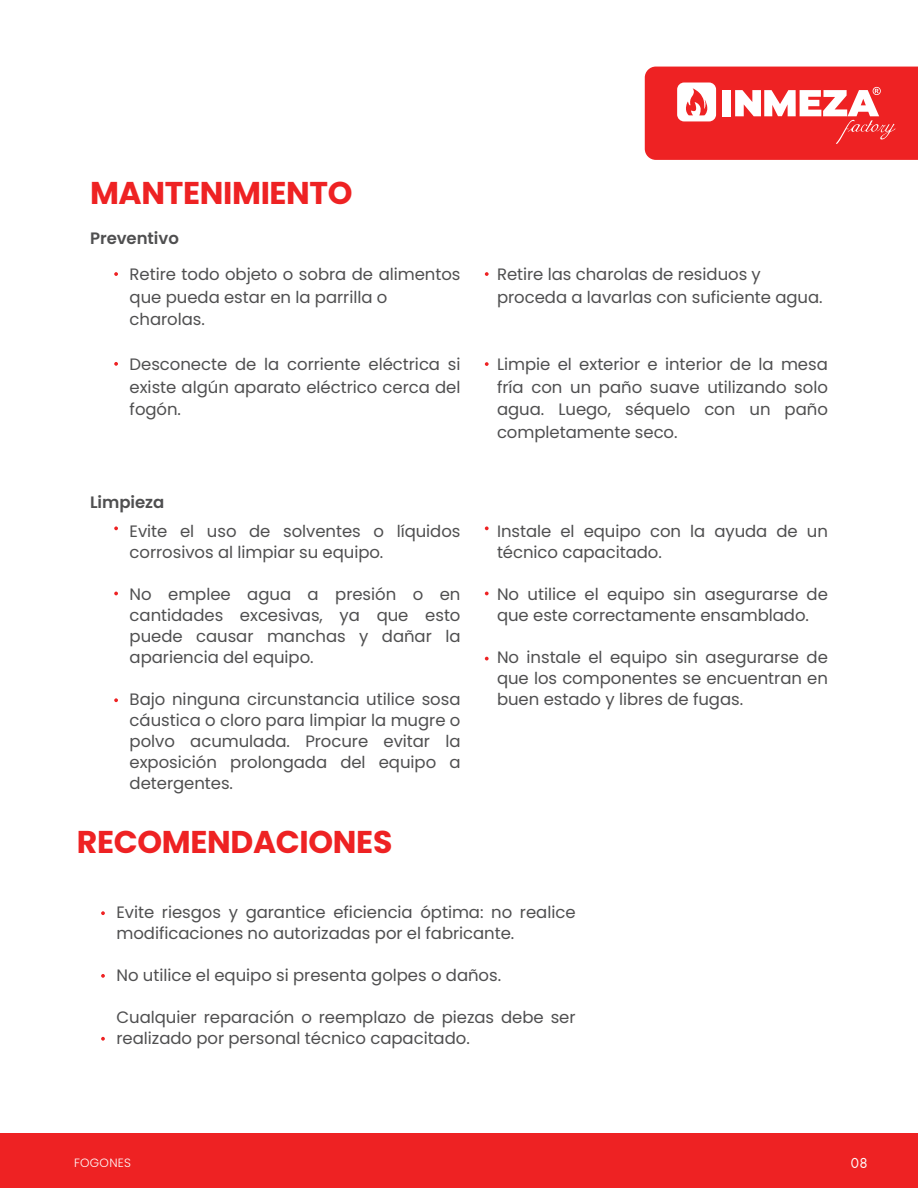
<style>
.page{position:relative;width:918px;height:1188px;background:#fff}
.page>*{position:absolute;margin:0;border:0;box-sizing:border-box;transform-origin:0 0}
.t1{font:700 31.5px "Poppins";letter-spacing:-.01em;color:#ee2223}
.t2{font:16.5px/21px "Poppins";letter-spacing:-.005em;color:#4f4f50}
.t3{font:600 16.5px "Poppins";letter-spacing:-.005em;color:#4f4f50}
.t4{font:13.5px "Futura Now Headline";color:#fff}
.t5{font:300 12px "Poppins";letter-spacing:.025em;color:#fff}
</style>
<div class="page">
<div style="left:0;top:1134px;width:918px;height:54px;background:#ee2223"></div>
<svg style="left:645px;top:67px;width:273px;height:93px;background:#f04748"></svg>
<svg style="left:101px;top:911px;width:4px;height:4px"></svg>
<svg style="left:101px;top:974px;width:4px;height:4px"></svg>
<svg style="left:101px;top:1037px;width:4px;height:4px"></svg>
<svg style="left:114px;top:272px;width:4px;height:4px"></svg>
<svg style="left:485px;top:272px;width:4px;height:4px"></svg>
<svg style="left:485px;top:362px;width:4px;height:4px"></svg>
<svg style="left:114px;top:362px;width:4px;height:4px"></svg>
<svg style="left:114px;top:526px;width:4px;height:4px"></svg>
<svg style="left:114px;top:592px;width:4px;height:3px"></svg>
<svg style="left:114px;top:698px;width:4px;height:4px"></svg>
<svg style="left:485px;top:526px;width:4px;height:4px"></svg>
<svg style="left:485px;top:592px;width:4px;height:3px"></svg>
<svg style="left:485px;top:657px;width:4px;height:3px"></svg>
<h1 class="t1" style="left:90px;top:175px;width:264px">MANTENIMIENTO</h1>
<p class="t3" style="left:90px;top:228px;width:90px">Preventivo</p>
<p class="t2" style="left:130px;top:263px;width:332px;line-height:22.5px">Retire todo objeto o sobra de alimentos que pueda estar en la parrilla o charolas.</p>
<p class="t2" style="left:130px;top:353px;width:332px;line-height:22.5px;text-align:justify">Desconecte de la corriente eléctrica si existe algún aparato eléctrico cerca del fogón.</p>
<p class="t3" style="left:90px;top:492px;width:76px">Limpieza</p>
<p class="t2" style="left:130px;top:521px;width:332px">Evite el uso de solventes o líquidos corrosivos al limpiar su equipo.</p>
<p class="t2" style="left:130px;top:584px;width:332px;text-align:justify">No emplee agua a presión o en cantidades excesivas, ya que esto puede causar manchas y dañar la apariencia del equipo.</p>
<p class="t2" style="left:130px;top:689px;width:332px;text-align:justify">Bajo ninguna circunstancia utilice sosa cáustica o cloro para limpiar la mugre o polvo acumulada. Procure evitar la exposición prolongada del equipo a detergentes.</p>
<h1 class="t1" style="left:77px;top:823px;width:317px">RECOMENDACIONES</h1>
<p class="t2" style="left:497px;top:263px;width:327px;line-height:22.5px">Retire las charolas de residuos y proceda a lavarlas con suficiente agua.</p>
<p class="t2" style="left:497px;top:353px;width:332px;line-height:22.5px;text-align:justify">Limpie el exterior e interior de la mesa fría con un paño suave utilizando solo agua. Luego, séquelo con un paño completamente seco.</p>
<p class="t2" style="left:497px;top:521px;width:332px">Instale el equipo con la ayuda de un técnico capacitado.</p>
<p class="t2" style="left:497px;top:584px;width:332px">No utilice el equipo sin asegurarse de que este correctamente ensamblado.</p>
<p class="t2" style="left:497px;top:647px;width:332px;text-align:justify">No instale el equipo sin asegurarse de que los componentes se encuentran en buen estado y libres de fugas.</p>
<p class="t2" style="left:117px;top:902px;width:461px">Evite riesgos y garantice eficiencia óptima: no realice modificaciones no autorizadas por el fabricante.</p>
<p class="t2" style="left:117px;top:965px;width:386px">No utilice el equipo si presenta golpes o daños.</p>
<p class="t2" style="left:117px;top:1007px;width:461px">Cualquier reparación o reemplazo de piezas debe ser realizado por personal técnico capacitado.</p>
<p class="t5" style="left:74px;top:1156px;width:59px">FOGONES</p>
<p class="t4" style="left:851px;top:1152px;width:18px">08</p>
</div>
